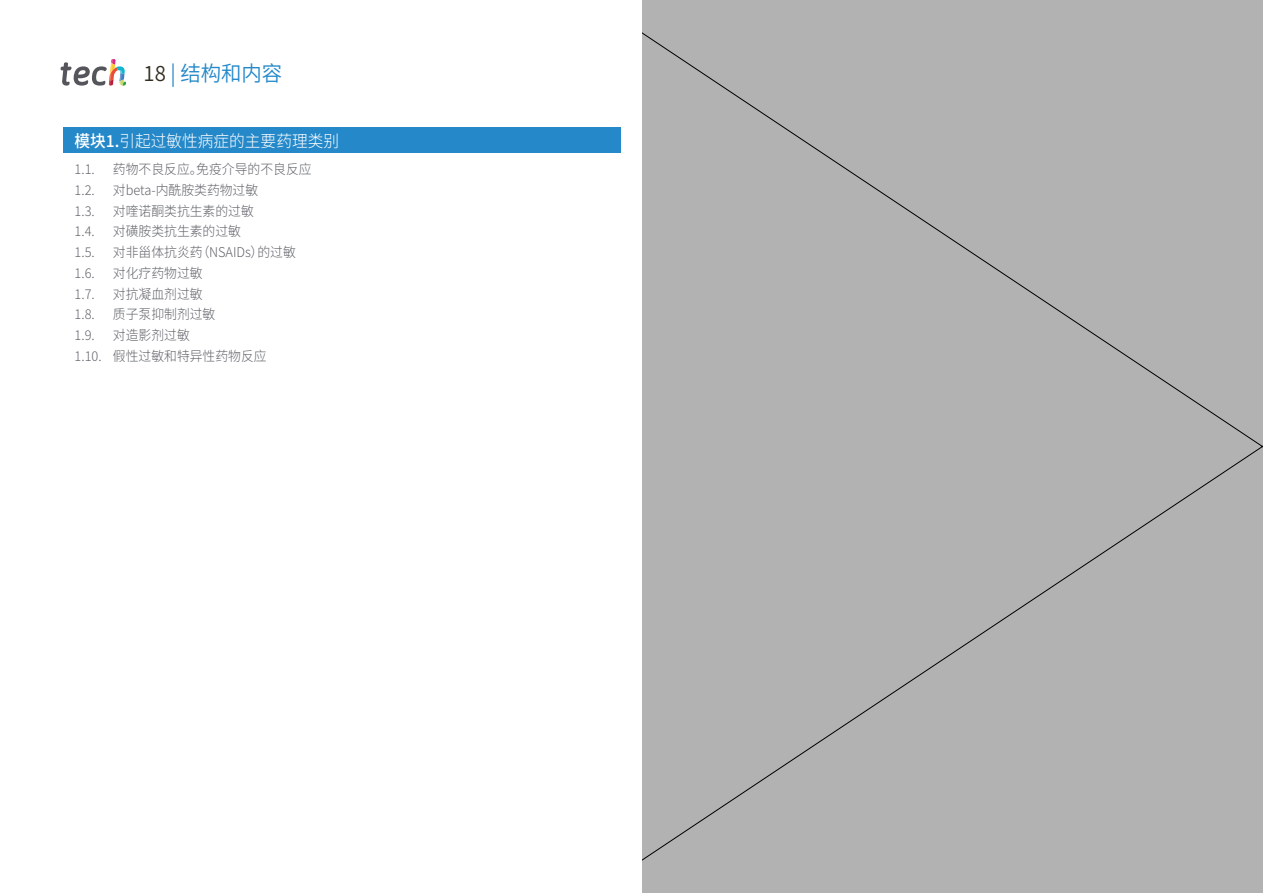
<style>
.page{position:relative;width:1263px;height:893px;background:#fff}
.page>*{position:absolute;margin:0;border:0;box-sizing:border-box;transform-origin:0 0}
.t1{font:21px "Source Han Sans CN";color:#2488c9}
.t2{font:300 16.5px "Source Han Sans CN";color:#fff;scale:.95 1}
.t3{font:300 13.5px/20.7px "Source Han Sans CN";color:#61646a;scale:.95 1}
.s1{color:#312e20}
.s2{font-weight:500}
</style>
<div class="page">
<div style="left:64px;top:128px;width:557px;height:25px;background:#2488c9"></div>
<div style="left:642px;top:0;width:621px;height:893px;background:#b3b2b2"></div>
<svg style="left:61px;top:59px;width:65px;height:27px"></svg>
<h1 class="t1" style="left:144px;top:61px;width:140px"><span class="s1">18</span> | 结构和内容</h1>
<p class="t2" style="left:75px;top:132px;width:280px"><span class="s2">模块1.</span>引起过敏性病症的主要药理类别</p>
<p class="t3" style="left:75px;top:159px;width:23px">1.1.</p>
<p class="t3" style="left:113px;top:159px;width:211px">药物不良反应。免疫介导的不良反应</p>
<p class="t3" style="left:75px;top:180px;width:23px">1.2.</p>
<p class="t3" style="left:113px;top:180px;width:155px">对beta-内酰胺类药物过敏</p>
<p class="t3" style="left:75px;top:201px;width:23px">1.3.</p>
<p class="t3" style="left:113px;top:201px;width:150px">对喹诺酮类抗生素的过敏</p>
<p class="t3" style="left:75px;top:221px;width:23px">1.4.</p>
<p class="t3" style="left:113px;top:221px;width:137px">对磺胺类抗生素的过敏</p>
<p class="t3" style="left:75px;top:242px;width:23px">1.5.</p>
<p class="t3" style="left:113px;top:242px;width:194px">对非甾体抗炎药（NSAIDs）的过敏</p>
<p class="t3" style="left:75px;top:263px;width:23px">1.6.</p>
<p class="t3" style="left:113px;top:263px;width:96px">对化疗药物过敏</p>
<p class="t3" style="left:75px;top:284px;width:23px">1.7.</p>
<p class="t3" style="left:113px;top:284px;width:96px">对抗凝血剂过敏</p>
<p class="t3" style="left:75px;top:304px;width:23px">1.8.</p>
<p class="t3" style="left:113px;top:304px;width:110px">质子泵抑制剂过敏</p>
<p class="t3" style="left:75px;top:325px;width:23px">1.9.</p>
<p class="t3" style="left:75px;top:325px;width:204px;text-indent:38px">对造影剂过敏<br>1.10. 假性过敏和特异性药物反应</p>
</div>
